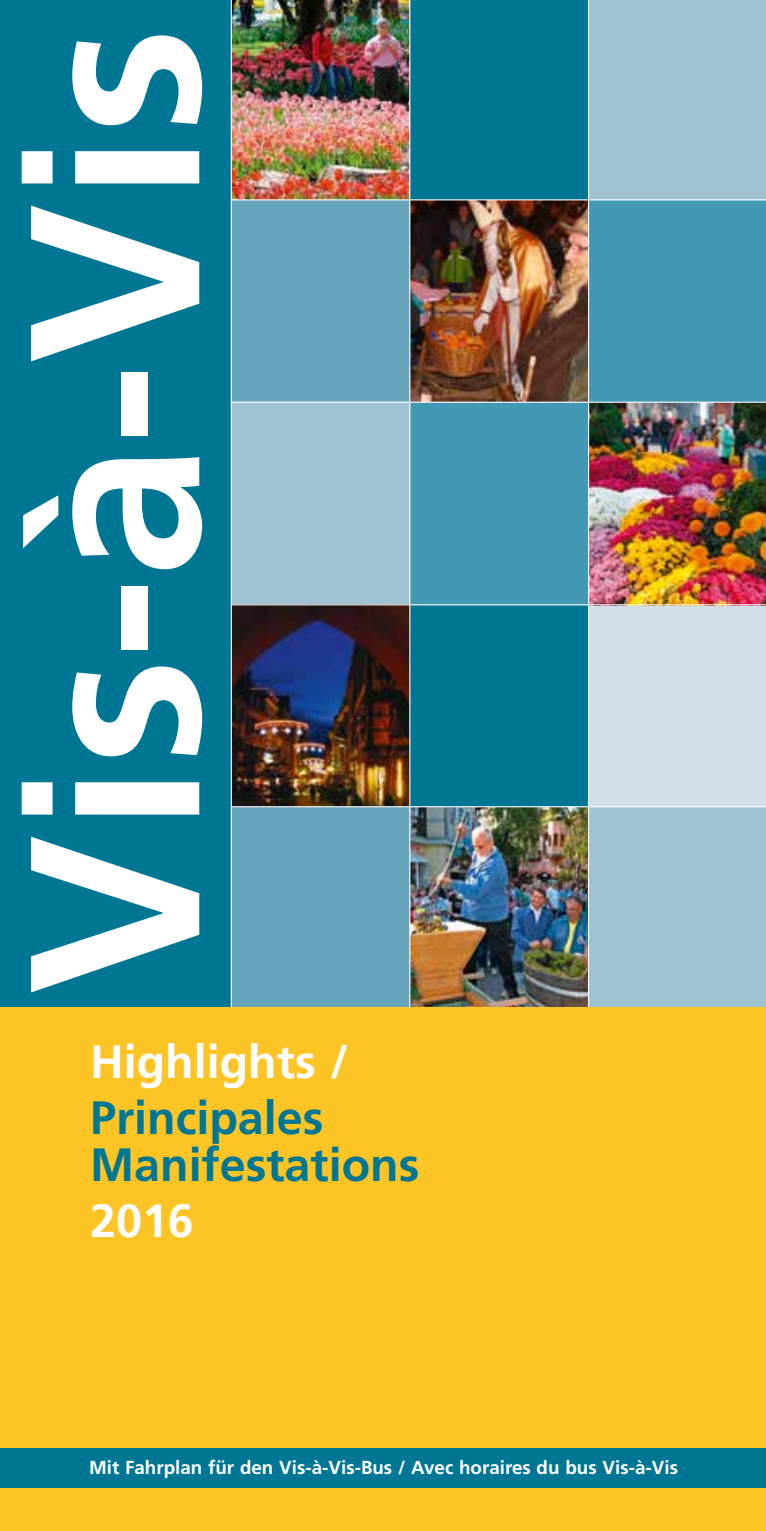
<style>
.page{position:relative;width:766px;height:1531px;background:#fff}
.page>*{position:absolute;margin:0;border:0;box-sizing:border-box;transform-origin:0 0}
.t1{font:700 240.75px "Frutiger LT Std";letter-spacing:.005em;color:#fff}
.t2{font:700 46.57px/46.6px "Frutiger LT Std";color:#007695}
.t3{font:700 46.57px "Frutiger LT Std";color:#fff}
.t4{font:700 18.68px "Frutiger LT Std";color:#fff}
</style>
<div class="page">
<hr style="left:0;top:0;width:1px;height:1531px;background:#007695">
<div style="left:0;top:0;width:765px;height:1024px;background:#007695"></div>
<img style="left:232px;top:0;width:177px;height:199px">
<div style="left:588px;top:0;width:177px;height:203px;background:#a0c2d2"></div>
<div style="left:231px;top:200px;width:179px;height:203px;background:#67a5bd"></div>
<img style="left:410px;top:200px;width:178px;height:202px">
<div style="left:588px;top:200px;width:177px;height:203px;background:#4398b3"></div>
<div style="left:231px;top:403px;width:179px;height:202px;background:#a0c2d2"></div>
<div style="left:410px;top:403px;width:178px;height:202px;background:#4398b3"></div>
<img style="left:232px;top:605px;width:177px;height:201px">
<div style="left:588px;top:604px;width:177px;height:203px;background:#d1dfe9"></div>
<div style="left:231px;top:807px;width:179px;height:203px;background:#67a5bd"></div>
<img style="left:410px;top:807px;width:178px;height:201px">
<div style="left:588px;top:807px;width:177px;height:203px;background:#a0c2d2"></div>
<img style="left:589px;top:403px;width:176px;height:201px">
<hr style="left:231px;top:0;width:1px;height:1010px;background:#fff">
<hr style="left:409px;top:0;width:1px;height:1010px;background:#fff">
<hr style="left:231px;top:604px;width:534px;height:1px;background:#fff">
<hr style="left:231px;top:402px;width:534px;height:1px;background:#fff">
<hr style="left:588px;top:0;width:1px;height:1010px;background:#fff">
<hr style="left:231px;top:806px;width:534px;height:1px;background:#fff">
<hr style="left:231px;top:199px;width:534px;height:1px;background:#fff">
<div style="left:1px;top:1008px;width:764px;height:523px;background:#fdc426"></div>
<div style="left:0;top:1448px;width:765px;height:39px;background:#007695"></div>
<h1 class="t1" style="left:-26px;top:995px;width:969px;rotate:-90deg">Vis-à-Vis</h1>
<h2 class="t3" style="left:90px;top:1034px;width:259px">Highlights /</h2>
<h2 class="t2" style="left:90px;top:1095px;width:331px">Principales<br>Manifestations</h2>
<h2 class="t3" style="left:90px;top:1193px;width:105px">2016</h2>
<p class="t4" style="left:89px;top:1457px;width:590px">Mit Fahrplan für den Vis-à-Vis-Bus / Avec horaires du bus Vis-à-Vis</p>
</div>
